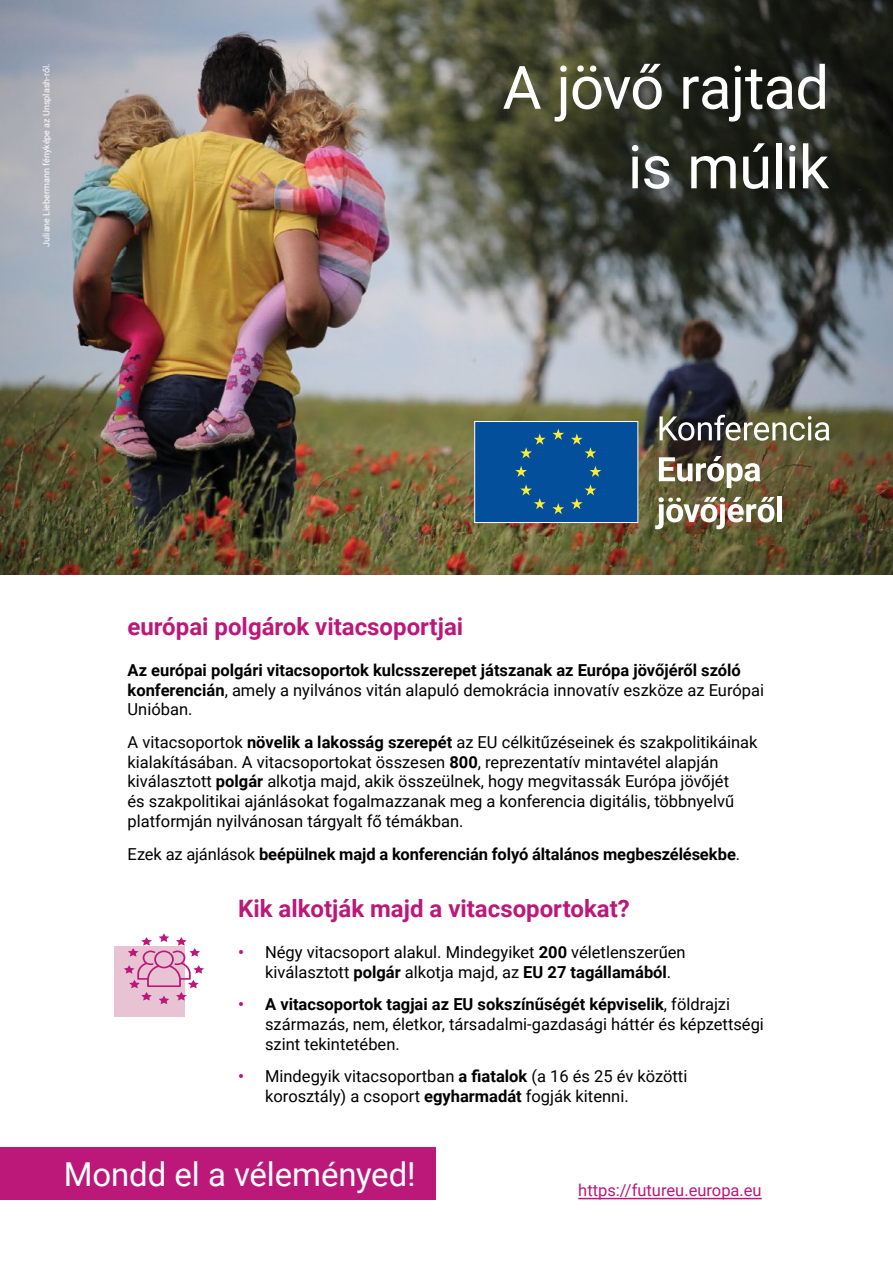
<style>
.page{position:relative;width:893px;height:1263px;background:#fff}
.page>*{position:absolute;margin:0;border:0;box-sizing:border-box;transform-origin:0 0}
.Main_title__h1{font:60px/79.5px "Roboto";letter-spacing:-.015em;color:#fff;text-align:right}
.Slogan{font:33px "Roboto";letter-spacing:-.005em;color:#fff}
.Sub_title__h2{font:700 24px "Roboto";color:#bb187a}
.body_text{font:16.5px/19.8px "Roboto";color:#000}
.body_text-2{font:700 16.5px/19.8px "Roboto";color:#000}
.t1{font:16.5px "Roboto";color:#bb187a}
.t2{font:9px "Roboto";color:#fff}
.s1{font-weight:400}
.s2{font-weight:700}
.s3{font-weight:700;color:#bb187a}
</style>
<div class="page">
<div style="left:114px;top:946px;width:71px;height:71px;background:#e7c3d4"></div>
<div style="left:0;top:1147px;width:436px;height:52px;background:#bb187a"></div>
<hr style="left:578px;top:1198px;width:184px;height:1px;background:#bb187a">
<svg style="left:124px;top:933px;width:80px;height:71px"></svg>
<img style="left:0;top:0;width:893px;height:574px">
<img style="left:406px;top:406px;width:487px;height:126px">
<div style="left:474px;top:421px;width:164px;height:102px;background:#044f9c;border:1px solid #fff"></div>
<svg style="left:552px;top:429px;width:12px;height:11px"></svg>
<svg style="left:552px;top:503px;width:12px;height:11px"></svg>
<svg style="left:520px;top:433px;width:26px;height:25px"></svg>
<svg style="left:515px;top:466px;width:12px;height:11px"></svg>
<svg style="left:520px;top:484px;width:26px;height:25px"></svg>
<svg style="left:571px;top:433px;width:25px;height:25px"></svg>
<svg style="left:590px;top:466px;width:11px;height:11px"></svg>
<svg style="left:571px;top:484px;width:25px;height:25px"></svg>
<svg style="left:660px;top:415px;width:169px;height:26px"></svg>
<svg style="left:659px;top:456px;width:101px;height:32px"></svg>
<img style="left:655px;top:497px;width:120px;height:32px">
<div style="left:777px;top:497px;width:5px;height:25px;background:#fff"></div>
<p class="t2" style="left:40px;top:247px;width:184px;rotate:-90deg">Juliane Liebermann fényképe az Unsplash-ről.</p>
<h1 class="Main_title__h1" style="left:503px;top:45px;width:328px">A jövő rajtad is múlik</h1>
<h2 class="Sub_title__h2" style="left:128px;top:609px;width:337px">európai polgárok vitacsoportjai</h2>
<p class="body_text-2" style="left:128px;top:659px;width:638px">Az európai polgári vitacsoportok kulcsszerepet játszanak az Európa jövőjéről szóló konferencián<span class="s1">, amely a nyilvános vitán alapuló demokrácia innovatív eszköze az Európai<br>Unióban.</span></p>
<p class="body_text" style="left:128px;top:731px;width:632px">A vitacsoportok <span class="s2">növelik a lakosság szerepét</span> az EU célkitűzéseinek és szakpolitikáinak kialakításában. A vitacsoportokat összesen <span class="s2">800</span>, reprezentatív mintavétel alapján kiválasztott <span class="s2">polgár</span> alkotja majd, akik összeülnek, hogy megvitassák Európa jövőjét<br>és szakpolitikai ajánlásokat fogalmazzanak meg a konferencia digitális, többnyelvű platformján nyilvánosan tárgyalt fő témákban.</p>
<p class="body_text-2" style="left:128px;top:843px;width:614px"><span class="s1">Ezek az ajánlások</span> beépülnek majd a konferencián folyó általános megbeszélésekbe<span class="s1">.</span></p>
<h2 class="Sub_title__h2" style="left:238px;top:891px;width:393px">Kik alkotják majd a vitacsoportokat?</h2>
<p class="body_text" style="left:265px;top:941px;width:422px;text-indent:-27px"><span class="s3">•</span> Négy vitacsoport alakul. Mindegyiket <span class="s2">200</span> véletlenszerűen kiválasztott <span class="s2">polgár</span> alkotja majd, az <span class="s2">EU 27 tagállamából</span>.</p>
<p class="body_text" style="left:265px;top:994px;width:500px;text-indent:-27px"><span class="s3">•</span> <span class="s2">A vitacsoportok tagjai az EU sokszínűségét képviselik</span>, földrajzi származás, nem, életkor, társadalmi-gazdasági háttér és képzettségi szint tekintetében.</p>
<p class="body_text" style="left:265px;top:1066px;width:424px;text-indent:-27px"><span class="s3">•</span> Mindegyik vitacsoportban <span class="s2">a fiatalok</span> (a 16 és 25 év közötti korosztály) a csoport <span class="s2">egyharmadát</span> fogják kitenni.</p>
<p class="Slogan" style="left:64px;top:1151px;width:353px">Mondd el a véleményed!</p>
<p class="t1" style="left:578px;top:1178px;width:185px">https://futureu.europa.eu</p>
</div>
